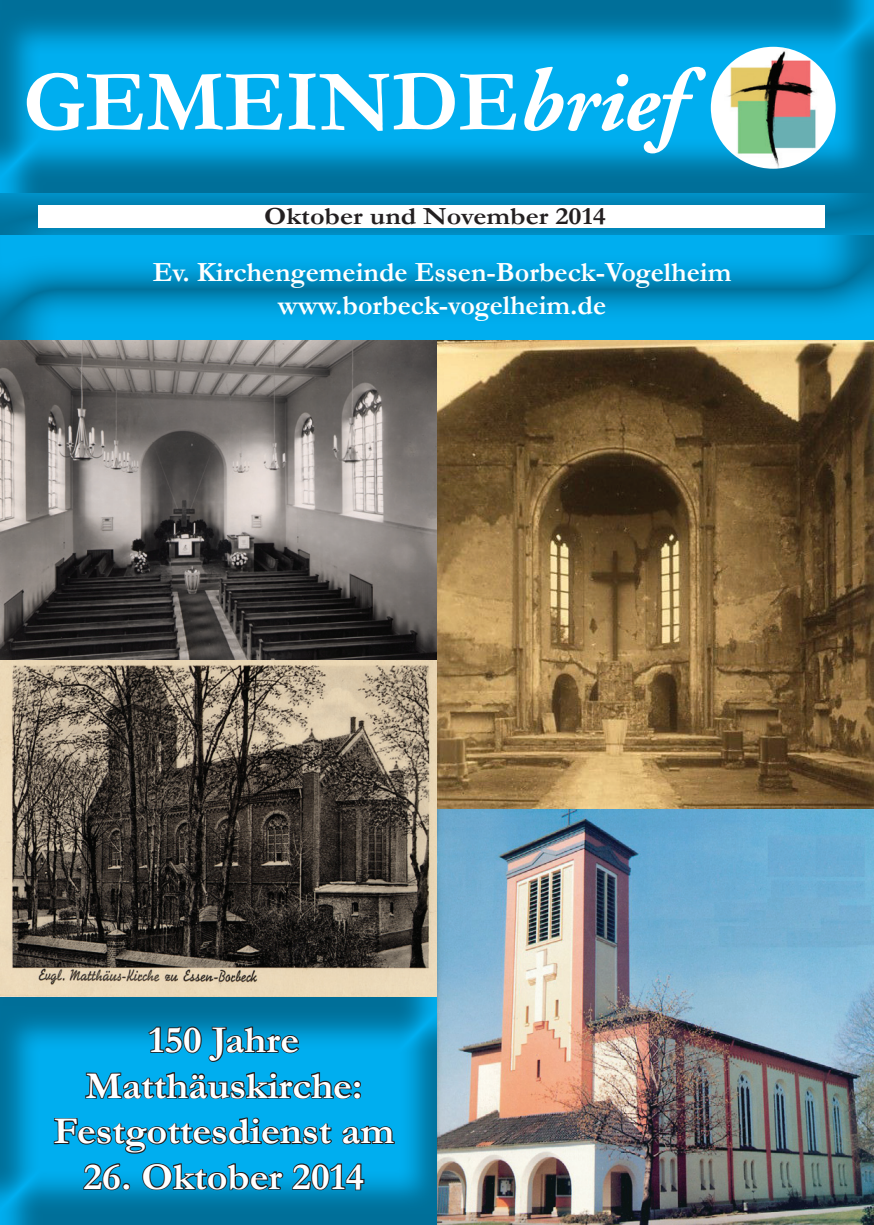
<style>
.page{position:relative;width:874px;height:1225px;background:#fff}
.page>*{position:absolute;margin:0;border:0;box-sizing:border-box;transform-origin:0 0}
.t1{font:700 88px "Garamond";color:#fff}
.t2{font:700 38px/45.6px "Garamond";color:#fff;text-align:center;scale:1.05 1}
.t3{font:700 28px/33.6px "Garamond";color:#fff;text-align:center}
.t4{font:700 24.8px "Garamond";color:#231f20;scale:1.13 1}
.s1{font-family:"Adobe Garamond Pro";font-style:italic}
</style>
<div class="page">
<div style="left:0;top:185px;width:873px;height:62px;background:#231f20;opacity:.4"></div>
<div style="left:38px;top:205px;width:786px;height:23px;background:#fff"></div>
<div style="left:0;top:0;width:873px;height:196px;background:#231f20;opacity:.41"></div>
<div style="left:0;top:234px;width:873px;height:112px;background:#231f20;opacity:.4"></div>
<div style="left:710px;top:47px;width:125px;height:122px;background:#fff;border-radius:50%"></div>
<img style="left:724px;top:48px;width:94px;height:122px">
<div style="left:0;top:994px;width:442px;height:231px;background:#231f20;opacity:.41"></div>
<svg style="left:53px;top:996px;width:342px;height:229px;background:#0589bb"></svg>
<img style="left:0;top:340px;width:437px;height:320px">
<img style="left:0;top:660px;width:437px;height:336px">
<img style="left:437px;top:340px;width:436px;height:469px">
<img style="left:437px;top:809px;width:436px;height:416px">
<h1 class="t1" style="left:23px;top:42px;width:662px">GEMEINDE<span class="s1">brief</span></h1>
<p class="t4" style="left:264px;top:200px;width:304px">Oktober und November 2014</p>
<p class="t3" style="left:153px;top:255px;width:580px">Ev. Kirchengemeinde Essen-Borbeck-Vogelheim www.borbeck-vogelheim.de</p>
<h2 class="t2" style="left:54px;top:1017px;width:325px">150 Jahre<br>Matthäuskirche:<br>Festgottesdienst am</h2>
<h2 class="t2" style="left:83px;top:1154px;width:269px">26. Oktober 2014</h2>
</div>
